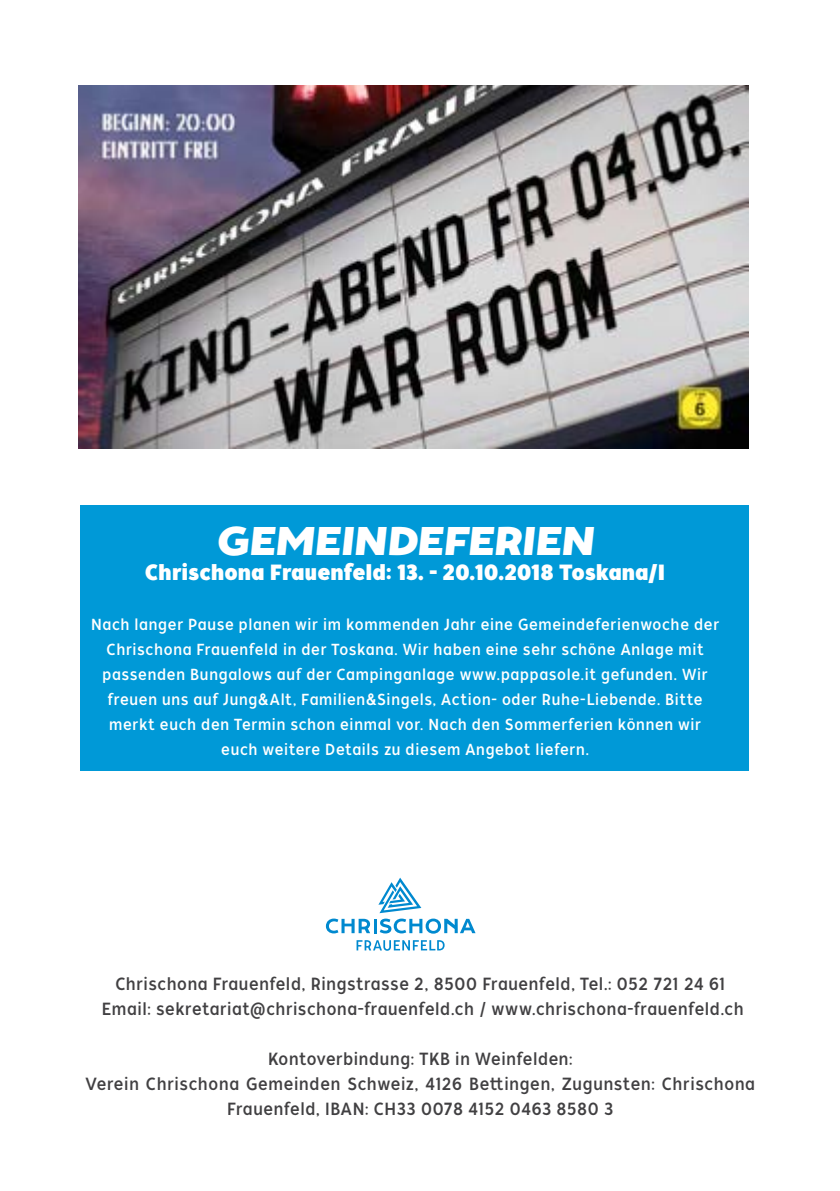
<style>
.page{position:relative;width:840px;height:1191px;background:#fff}
.page>*{position:absolute;margin:0;border:0;box-sizing:border-box;transform-origin:0 0}
.t1{font:italic 40px "Tide Sans 700 Mondo";letter-spacing:-.015em;color:#fff}
.t2{font:22px "Tide Sans Cond 700 Mondo";letter-spacing:.025em;color:#fff}
.t3{font:17.6px/25px "Tide Sans Cond 400 Lil Dude";letter-spacing:.03em;color:#414042;text-align:center}
.t4{font:16px/25px "Tide Sans Cond 400 Lil Dude";letter-spacing:.045em;color:#fff;text-align:center}
</style>
<div class="page">
<svg style="left:356px;top:940px;width:88px;height:10px"></svg>
<svg style="left:326px;top:918px;width:44px;height:15px"></svg>
<hr style="left:373px;top:919px;width:3px;height:14px;background:#0089cf">
<svg style="left:378px;top:877px;width:97px;height:56px"></svg>
<div style="left:80px;top:506px;width:668px;height:265px;background:#0099d7"></div>
<img style="left:78px;top:85px;width:670px;height:364px">
<h1 class="t1" style="left:216px;top:515px;width:379px">GEMEINDEFERIEN</h1>
<h2 class="t2" style="left:145px;top:558px;width:521px">Chrischona Frauenfeld: 13. - 20.10.2018 Toskana/I</h2>
<p class="t4" style="left:91px;top:612px;width:629px">Nach langer Pause planen wir im kommenden Jahr eine Gemeindeferienwoche der Chrischona Frauenfeld in der Toskana. Wir haben eine sehr schöne Anlage mit passenden Bungalows auf der Campinganlage www.pappasole.it gefunden. Wir freuen uns auf Jung&amp;Alt, Familien&amp;Singels, Action- oder Ruhe-Liebende. Bitte merkt euch den Termin schon einmal vor. Nach den Sommerferien können wir euch weitere Details zu diesem Angebot liefern.</p>
<p class="t3" style="left:102px;top:972px;width:643px">Chrischona Frauenfeld, Ringstrasse 2, 8500 Frauenfeld, Tel.: 052 721 24 61<br>Email: sekretariat@chrischona-frauenfeld.ch / www.chrischona-frauenfeld.ch</p>
<p class="t3" style="left:86px;top:1047px;width:670px">Kontoverbindung: TKB in Weinfelden:<br>Verein Chrischona Gemeinden Schweiz, 4126 Bettingen, Zugunsten: Chrischona<br>Frauenfeld, IBAN: CH33 0078 4152 0463 8580 3</p>
</div>
